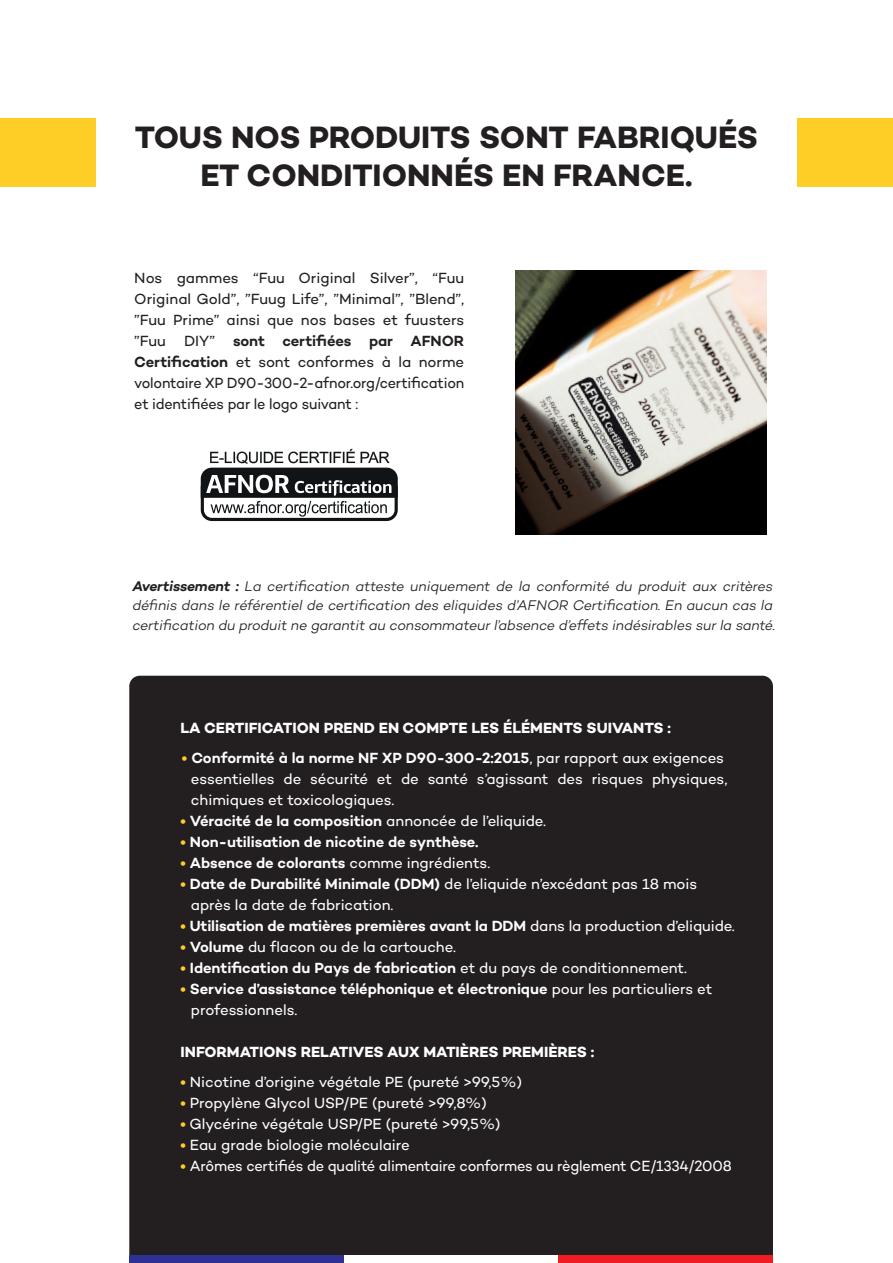
<style>
.page{position:relative;width:893px;height:1263px;background:#fff}
.page>*{position:absolute;margin:0;border:0;box-sizing:border-box;transform-origin:0 0}
.t1{font:700 31.5px/37.8px "Campton";color:#231f20;text-align:center}
.t2{font:15px/21px "Campton";letter-spacing:-.005em;color:#fff}
.t3{font:600 15px/21px "Campton";letter-spacing:-.005em;color:#fff}
.t4{font:15px/21px "Campton";letter-spacing:-.01em;color:#231f20;text-align:justify}
.t5{font:700 15px "Campton";color:#fff}
.t6{font:italic 300 14.25px/19.5px "Campton";letter-spacing:-.01em;color:#231f20}
.s1{font-weight:600}
.s2{font-weight:700;color:#fecd26}
.s3{font-weight:400}
</style>
<div class="page">
<div style="left:129px;top:676px;width:644px;height:579px;background:#231f20"></div>
<img style="left:516px;top:271px;width:251px;height:263px">
<div style="left:129px;top:1255px;width:215px;height:8px;background:#2e3092"></div>
<div style="left:558px;top:1255px;width:215px;height:8px;background:#ee1d23"></div>
<svg style="left:201px;top:449px;width:197px;height:72px"></svg>
<div style="left:0;top:118px;width:95px;height:68px;background:#fecd26"></div>
<div style="left:798px;top:118px;width:95px;height:68px;background:#fecd26"></div>
<h1 class="t1" style="left:135px;top:118px;width:625px">TOUS NOS PRODUITS SONT FABRIQUÉS<br>ET CONDITIONNÉS EN FRANCE.</h1>
<p class="t4" style="left:134px;top:267px;width:331px">Nos gammes “Fuu Original Silver”, “Fuu Original Gold”, ”Fuug Life”, ”Minimal”, ”Blend”, ”Fuu Prime” ainsi que nos bases et fuusters ”Fuu DIY” <span class="s1">sont certifiées par AFNOR Certification</span> et sont conformes à la norme volontaire XP D90-300-2-afnor.org/certification et identifiées par le logo suivant :</p>
<p class="t6" style="left:132px;top:576px;width:644px"><span class="s1">Avertissement :</span> La certification atteste uniquement de la conformité du produit aux critères définis dans le référentiel de certification des eliquides d’AFNOR Certification. En aucun cas la certification du produit ne garantit au consommateur l’absence d’effets indésirables sur la santé.</p>
<p class="t5" style="left:180px;top:718px;width:492px">LA CERTIFICATION PREND EN COMPTE LES ÉLÉMENTS SUIVANTS :</p>
<p class="t2" style="left:191px;top:747px;width:538px;text-indent:-9px"><span class="s2">•</span> <span class="s1">Conformité à la norme NF XP D90-300-2:2015</span>, par rapport aux exigences essentielles de sécurité et de santé s’agissant des risques physiques, chimiques et toxicologiques.</p>
<p class="t3" style="left:180px;top:810px;width:367px"><span class="s2">•</span> Véracité de la composition <span class="s3">annoncée de l’eliquide.</span></p>
<p class="t3" style="left:180px;top:831px;width:300px"><span class="s2">•</span> Non-utilisation de nicotine de synthèse.</p>
<p class="t3" style="left:180px;top:852px;width:311px"><span class="s2">•</span> Absence de colorants <span class="s3">comme ingrédients.</span></p>
<p class="t2" style="left:191px;top:873px;width:508px;text-indent:-10px"><span class="s2">•</span> <span class="s1">Date de Durabilité Minimale (DDM)</span> de l’eliquide n’excédant pas 18 mois après la date de fabrication.</p>
<p class="t3" style="left:180px;top:915px;width:556px"><span class="s2">•</span> Utilisation de matières premières avant la DDM <span class="s3">dans la production d’eliquide.</span></p>
<p class="t2" style="left:180px;top:936px;width:277px"><span class="s2">•</span> <span class="s1">Volume</span> du flacon ou de la cartouche.</p>
<p class="t3" style="left:180px;top:957px;width:508px"><span class="s2">•</span> Identification du Pays de fabrication <span class="s3">et du pays de conditionnement.</span></p>
<p class="t3" style="left:191px;top:978px;width:523px;text-indent:-10px"><span class="s2">•</span> Service d’assistance téléphonique et électronique <span class="s3">pour les particuliers et professionnels.</span></p>
<p class="t5" style="left:180px;top:1042px;width:415px">INFORMATIONS RELATIVES AUX MATIÈRES PREMIÈRES :</p>
<p class="t2" style="left:180px;top:1071px;width:343px"><span class="s2">•</span> Nicotine d’origine végétale PE (pureté &gt;99,5%)</p>
<p class="t2" style="left:180px;top:1092px;width:308px"><span class="s2">•</span> Propylène Glycol USP/PE (pureté &gt;99,8%)</p>
<p class="t2" style="left:180px;top:1113px;width:322px"><span class="s2">•</span> Glycérine végétale USP/PE (pureté &gt;99,5%)</p>
<p class="t2" style="left:180px;top:1134px;width:231px"><span class="s2">•</span> Eau grade biologie moléculaire</p>
<p class="t2" style="left:180px;top:1155px;width:553px"><span class="s2">•</span> Arômes certifiés de qualité alimentaire conformes au règlement CE/1334/2008</p>
</div>
